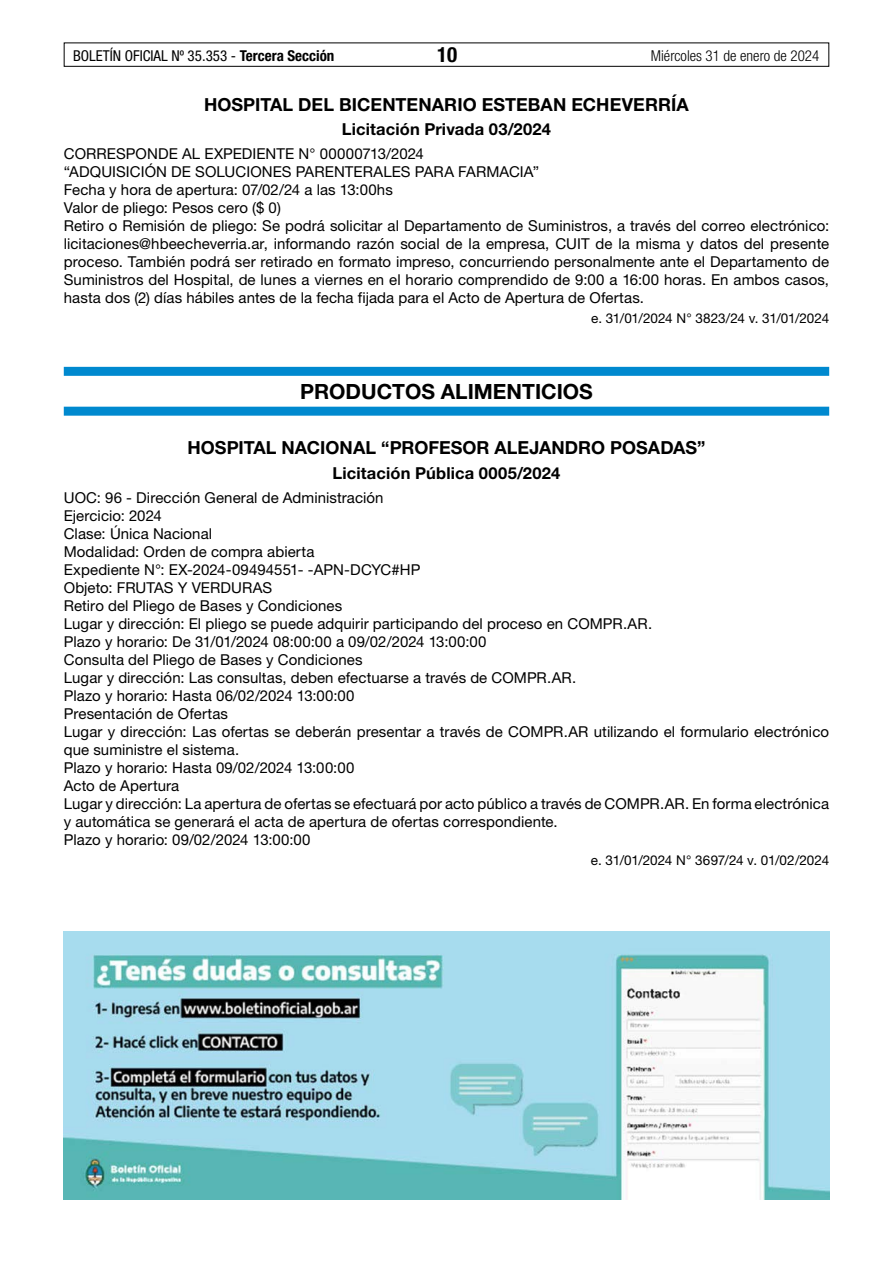
<style>
.page{position:relative;width:893px;height:1263px;background:#fff}
.page>*{position:absolute;margin:0;border:0;box-sizing:border-box;transform-origin:0 0}
.t1{font:700 21px "Helvetica Neue LT Std";color:#000}
.t2{font:700 condensed 21px "Helvetica Neue LT Std";color:#000}
.t3{font:700 18px "Helvetica Neue LT Std";color:#000}
.t4{font:700 16.5px "Helvetica Neue LT Std";letter-spacing:.01em;color:#000}
.t5{font:15px/18px "Helvetica Neue LT Std";letter-spacing:.005em;color:#000}
.t6{font:condensed 15px "Helvetica Neue LT Std";color:#000}
.t7{font:300 condensed 15px "Helvetica Neue LT Std";color:#000}
.t8{font:13.5px "Helvetica Neue LT Std";letter-spacing:-.01em;color:#000}
.s1{font-weight:700}
</style>
<div class="page">
<div style="left:64px;top:43px;width:765px;height:24px;border:1px solid #000"></div>
<div style="left:64px;top:367px;width:765px;height:9px;background:#0089cf"></div>
<div style="left:64px;top:407px;width:765px;height:9px;background:#0089cf"></div>
<img style="left:64px;top:931px;width:765px;height:268px">
<p class="t6" style="left:73px;top:47px;width:263px">BOLETÍN OFICIAL Nº 35.353 - <span class="s1">Tercera Sección</span></p>
<h1 class="t2" style="left:437px;top:42px;width:22px">10</h1>
<p class="t7" style="left:651px;top:47px;width:170px">Miércoles 31 de enero de 2024</p>
<p class="t3" style="left:204px;top:93px;width:486px">HOSPITAL DEL BICENTENARIO ESTEBAN ECHEVERRÍA</p>
<p class="t4" style="left:342px;top:119px;width:211px">Licitación Privada 03/2024</p>
<p class="t5" style="left:64px;top:145px;width:767px">CORRESPONDE AL EXPEDIENTE N° 00000713/2024<br>“ADQUISICIÓN DE SOLUCIONES PARENTERALES PARA FARMACIA”<br>Fecha y hora de apertura: 07/02/24 a las 13:00hs<br>Valor de pliego: Pesos cero ($ 0)<br>Retiro o Remisión de pliego: Se podrá solicitar al Departamento de Suministros, a través del correo electrónico: licitaciones@hbeecheverria.ar, informando razón social de la empresa, CUIT de la misma y datos del presente proceso. También podrá ser retirado en formato impreso, concurriendo personalmente ante el Departamento de Suministros del Hospital, de lunes a viernes en el horario comprendido de 9:00 a 16:00 horas. En ambos casos, hasta dos (2) días hábiles antes de la fecha fijada para el Acto de Apertura de Ofertas.</p>
<p class="t8" style="left:591px;top:310px;width:240px">e. 31/01/2024 N° 3823/24 v. 31/01/2024</p>
<h1 class="t1" style="left:300px;top:379px;width:294px">PRODUCTOS ALIMENTICIOS</h1>
<p class="t3" style="left:187px;top:437px;width:520px">HOSPITAL NACIONAL “PROFESOR ALEJANDRO POSADAS”</p>
<p class="t4" style="left:333px;top:462px;width:229px">Licitación Pública 0005/2024</p>
<p class="t5" style="left:64px;top:488px;width:767px">UOC: 96 - Dirección General de Administración<br>Ejercicio: 2024<br>Clase: Única Nacional<br>Modalidad: Orden de compra abierta<br>Expediente N°: EX-2024-09494551- -APN-DCYC#HP<br>Objeto: FRUTAS Y VERDURAS<br>Retiro del Pliego de Bases y Condiciones<br>Lugar y dirección: El pliego se puede adquirir participando del proceso en COMPR.AR.<br>Plazo y horario: De 31/01/2024 08:00:00 a 09/02/2024 13:00:00<br>Consulta del Pliego de Bases y Condiciones<br>Lugar y dirección: Las consultas, deben efectuarse a través de COMPR.AR.<br>Plazo y horario: Hasta 06/02/2024 13:00:00<br>Presentación de Ofertas<br>Lugar y dirección: Las ofertas se deberán presentar a través de COMPR.AR utilizando el formulario electrónico que suministre el sistema.<br>Plazo y horario: Hasta 09/02/2024 13:00:00<br>Acto de Apertura<br>Lugar y dirección: La apertura de ofertas se efectuará por acto público a través de COMPR.AR. En forma electrónica y automática se generará el acta de apertura de ofertas correspondiente.<br>Plazo y horario: 09/02/2024 13:00:00</p>
<p class="t8" style="left:591px;top:852px;width:240px">e. 31/01/2024 N° 3697/24 v. 01/02/2024</p>
</div>
